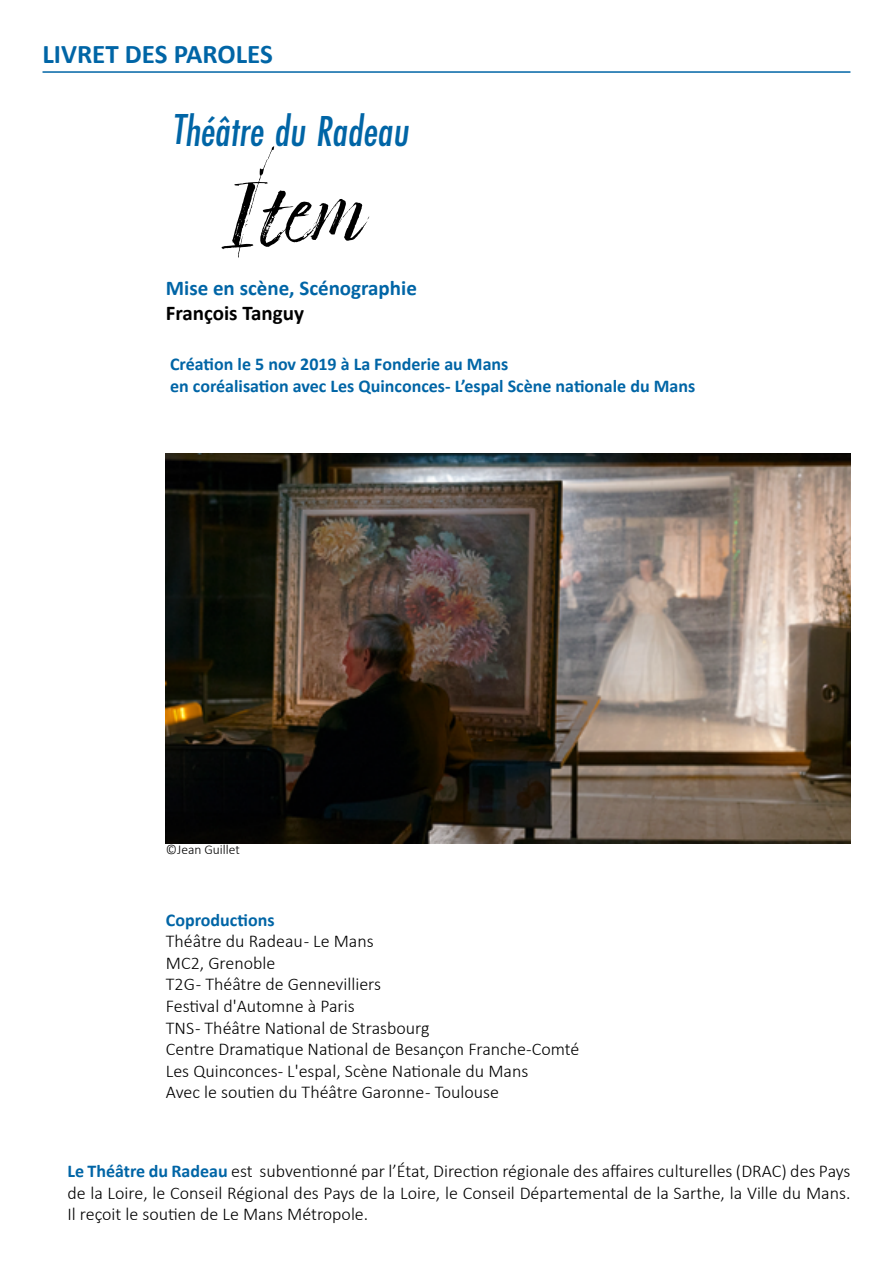
<style>
.page{position:relative;width:893px;height:1263px;background:#fff}
.page>*{position:absolute;margin:0;border:0;box-sizing:border-box;transform-origin:0 0}
.t1{font:80.4px "Timberline";color:#000}
.t2{font:italic 500 45px "Futura PT Cond";color:#0065a6}
.t3{font:700 27px "Calibri";color:#0065a6}
.t4{font:700 21px/25.2px "Calibri";color:#0065a6}
.t5{font:300 18px/21.6px "Calibri";color:#000;text-align:justify}
.t6{font:700 18px/21.6px "Calibri";color:#0065a6}
.t7{font:300 13.5px "Calibri";color:#000}
.s1{color:#000}
.s2{font-weight:700;color:#0065a6}
</style>
<div class="page">
<img style="left:166px;top:454px;width:684px;height:389px">
<hr style="left:43px;top:71px;width:807px;height:2px;background:#0065a6">
<p class="t3" style="left:43px;top:35px;width:232px">LIVRET DES PAROLES</p>
<p class="t2" style="left:173px;top:105px;width:238px">Théâtre du Radeau</p>
<p class="t1" style="left:216px;top:173px;width:147px;rotate:-5deg">Item</p>
<p class="t4" style="left:166px;top:275px;width:252px">Mise en scène, Scénographie<br><span class="s1">François Tanguy</span></p>
<p class="t6" style="left:170px;top:353px;width:527px">Création le 5 nov 2019 à La Fonderie au Mans<br>en coréalisation avec Les Quinconces- L’espal Scène nationale du Mans</p>
<p class="t7" style="left:166px;top:841px;width:76px">©Jean Guillet</p>
<p class="t5" style="left:166px;top:909px;width:415px;text-align:left"><span class="s2">Coproductions<br></span>Théâtre du Radeau - Le Mans<br>MC2, Grenoble<br>T2G - Théâtre de Gennevilliers<br>Festival d'Automne à Paris<br>TNS - Théâtre National de Strasbourg<br>Centre Dramatique National de Besançon Franche-Comté<br>Les Quinconces- L'espal, Scène Nationale du Mans</p>
<p class="t5" style="left:166px;top:1081px;width:335px">Avec le soutien du Théâtre Garonne - Toulouse</p>
<p class="t5" style="left:67px;top:1160px;width:785px"><span class="s2">Le Théâtre du Radeau</span> est subventionné par l’État, Direction régionale des affaires culturelles (DRAC) des Pays de la Loire, le Conseil Régional des Pays de la Loire, le Conseil Départemental de la Sarthe, la Ville du Mans.<br>Il reçoit le soutien de Le Mans Métropole.</p>
</div>
